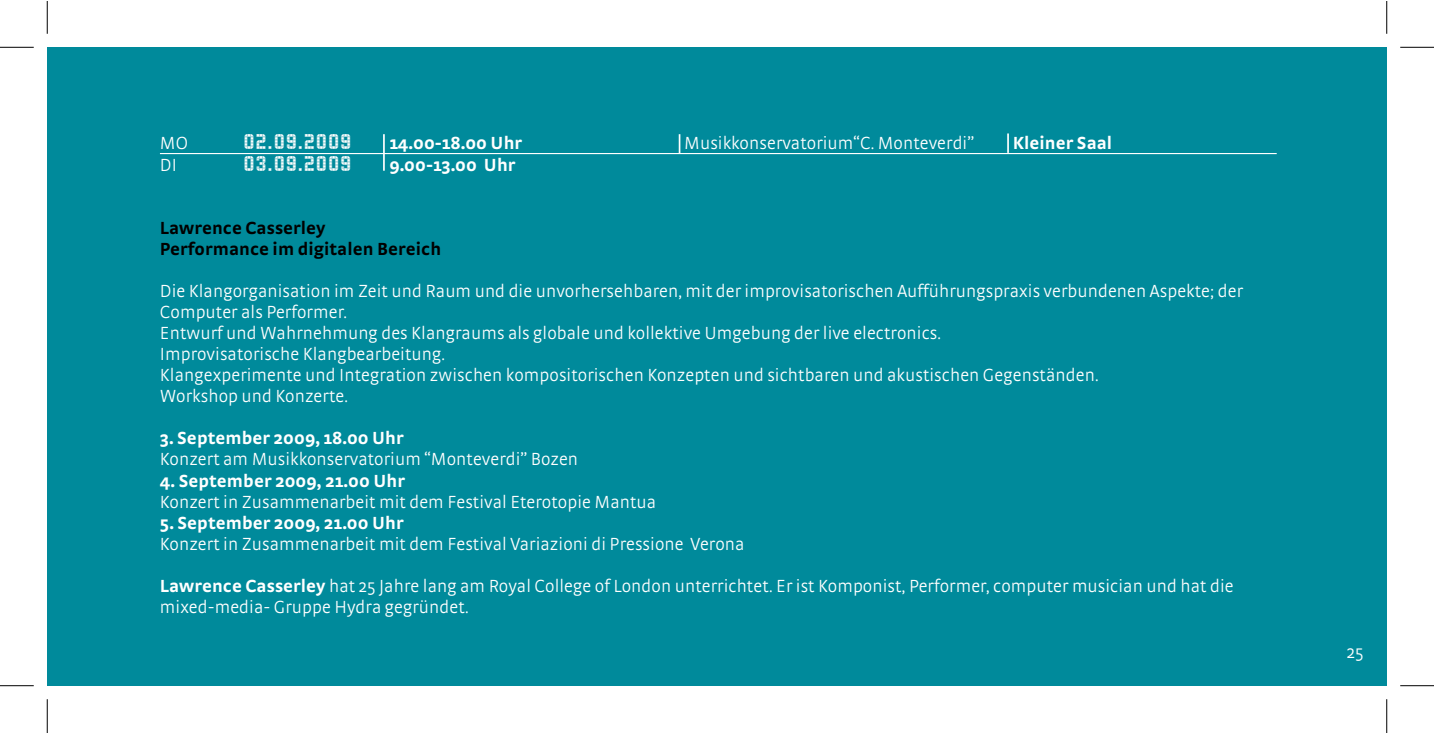
<style>
.page{position:relative;width:1434px;height:733px;background:#fff}
.page>*{position:absolute;margin:0;border:0;box-sizing:border-box;transform-origin:0 0}
.t1{font:22.5px "Flat Pack";letter-spacing:.005em;color:#fff}
.t2{font:300 18.45px/21.2px "Strada";letter-spacing:.005em;color:#fff}
.t3{font:700 18.45px "Strada";letter-spacing:.005em;color:#fff}
.t4{font:700 18.45px/21.2px "Strada";letter-spacing:.005em;color:#000}
.s1{font-weight:700}
</style>
<div class="page">
<div style="left:47px;top:47px;width:1340px;height:638px;background:#008a9b"></div>
<hr style="left:160px;top:153px;width:1117px;height:1px;background:#fff">
<svg style="left:679px;top:134px;width:1px;height:19px"></svg>
<hr style="left:1007px;top:133px;width:2px;height:20px;background:#fff">
<hr style="left:383px;top:134px;width:2px;height:37px;background:#fff">
<hr style="left:0;top:47px;width:34px;height:1px;background:#000">
<hr style="left:1400px;top:47px;width:33px;height:1px;background:#000">
<hr style="left:0;top:685px;width:34px;height:1px;background:#000">
<hr style="left:1400px;top:685px;width:33px;height:1px;background:#000">
<hr style="left:47px;top:1px;width:1px;height:33px;background:#000">
<hr style="left:47px;top:699px;width:1px;height:33px;background:#000">
<hr style="left:1386px;top:1px;width:1px;height:33px;background:#000">
<hr style="left:1386px;top:699px;width:1px;height:33px;background:#000">
<p class="t2" style="left:160px;top:132px;width:30px">MO</p>
<p class="t1" style="left:243px;top:131px;width:110px">02.09.2009</p>
<p class="t3" style="left:389px;top:132px;width:134px">14.00-18.00 Uhr</p>
<p class="t2" style="left:684px;top:132px;width:291px">Musikkonservatorium“C. Monteverdi”</p>
<p class="t3" style="left:1013px;top:132px;width:101px">Kleiner Saal</p>
<p class="t2" style="left:160px;top:153px;width:18px">DI</p>
<p class="t1" style="left:243px;top:152px;width:110px">03.09.2009</p>
<p class="t3" style="left:389px;top:153px;width:127px">9.00-13.00 Uhr</p>
<p class="t4" style="left:160px;top:216px;width:283px">Lawrence Casserley<br>Performance im digitalen Bereich</p>
<p class="t2" style="left:160px;top:280px;width:1085px">Die Klangorganisation im Zeit und Raum und die unvorhersehbaren, mit der improvisatorischen Aufführungspraxis verbundenen Aspekte; der Computer als Performer.<br>Entwurf und Wahrnehmung des Klangraums als globale und kollektive Umgebung der live electronics.<br>Improvisatorische Klangbearbeitung.<br>Klangexperimente und Integration zwischen kompositorischen Konzepten und sichtbaren und akustischen Gegenständen.<br>Workshop und Konzerte.</p>
<p class="t3" style="left:160px;top:427px;width:245px">3. September 2009, 18.00 Uhr</p>
<p class="t2" style="left:160px;top:448px;width:420px">Konzert am Musikkonservatorium “Monteverdi” Bozen</p>
<p class="t3" style="left:160px;top:469px;width:246px">4. September 2009, 21.00 Uhr</p>
<p class="t2" style="left:160px;top:490px;width:498px">Konzert in Zusammenarbeit mit dem Festival Eterotopie Mantua</p>
<p class="t3" style="left:160px;top:511px;width:245px">5. September 2009, 21.00 Uhr</p>
<p class="t2" style="left:160px;top:532px;width:586px">Konzert in Zusammenarbeit mit dem Festival Variazioni di Pressione Verona</p>
<p class="t2" style="left:160px;top:574px;width:1075px"><span class="s1">Lawrence Casserley</span> hat 25 Jahre lang am Royal College of London unterrichtet. Er ist Komponist, Performer, computer musician und hat die mixed-media- Gruppe Hydra gegründet.</p>
<p class="t2" style="left:1347px;top:640px;width:18px">25</p>
</div>
